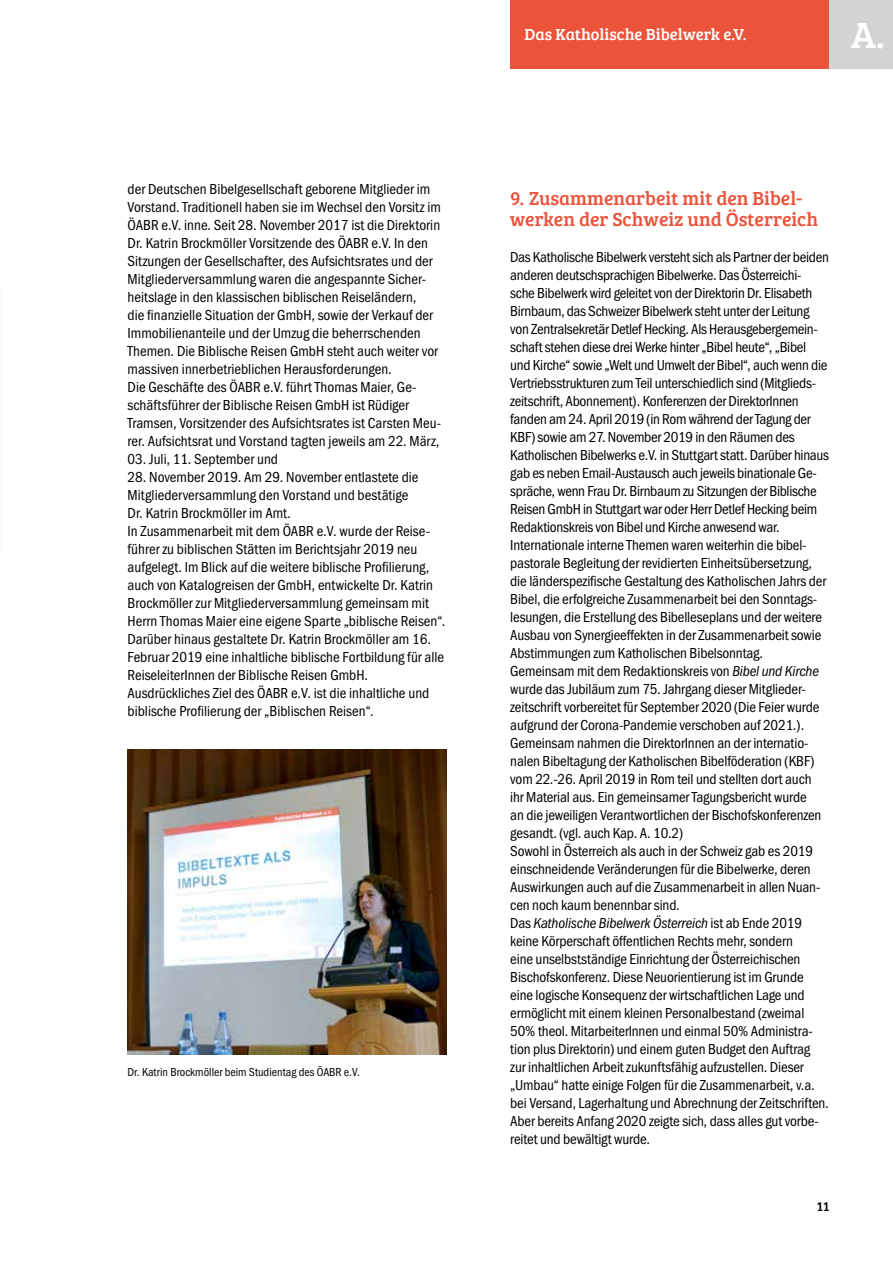
<style>
.page{position:relative;width:893px;height:1263px;background:#fff}
.page>*{position:absolute;margin:0;border:0;box-sizing:border-box;transform-origin:0 0}
.t1{font:37.5px "Bree Serif";color:#fff}
.t2{font:19.5px/21px "Bree Serif";color:#eb533b}
.t3{font:16.5px "Bree Serif";color:#fff}
.t4{font:15px/18px "Franklin Gothic URW Con Boo";letter-spacing:-.01em;color:#000}
.t5{font:15px "Franklin Gothic URW Con Boo Ita";letter-spacing:-.01em;color:#000}
.t6{font:13.5px "Bree Serif";color:#000}
.t7{font:12px "Franklin Gothic URW Con Boo";color:#000}
.s1{font-family:"Franklin Gothic URW Con Boo Ita"}
.s2{font-family:"Franklin Gothic URW Con Boo"}
</style>
<div class="page">
<div style="left:510px;top:0;width:383px;height:68px;background:#eb533b"></div>
<div style="left:829px;top:0;width:64px;height:68px;background:#d1d3d4"></div>
<img style="left:128px;top:749px;width:318px;height:305px">
<p class="t4" style="left:128px;top:180px;width:315px">der Deutschen Bibelgesellschaft geborene Mitglieder im Vorstand. Traditionell haben sie im Wechsel den Vorsitz im ÖABR e.V. inne. Seit 28. November 2017 ist die Direktorin Dr. Katrin Brockmöller Vorsitzende des ÖABR e.V. In den Sitzungen der Gesellschafter, des Aufsichtsrates und der Mitgliederversammlung waren die angespannte Sicher&shy;heitslage in den klassischen biblischen Reiseländern,<br>die finanzielle Situation der GmbH, sowie der Verkauf der Immobilienanteile und der Umzug die beherrschenden Themen. Die Biblische Reisen GmbH steht auch weiter vor massiven innerbetrieblichen Herausforderungen.<br>Die Geschäfte des ÖABR e.V. führt Thomas Maier, Ge&shy;schäftsführer der Biblische Reisen GmbH ist Rüdiger Tramsen, Vorsitzender des Aufsichtsrates ist Carsten Meu&shy;rer. Aufsichtsrat und Vorstand tagten jeweils am 22. März,</p>
<p class="t4" style="left:128px;top:450px;width:152px">03. Juli, 11. September und</p>
<p class="t4" style="left:128px;top:468px;width:319px">28. November 2019. Am 29. November entlastete die Mitgliederversammlung den Vorstand und bestätige<br>Dr. Katrin Brockmöller im Amt.<br>In Zusammenarbeit mit dem ÖABR e.V. wurde der Reise&shy;führer zu biblischen Stätten im Berichtsjahr 2019 neu aufgelegt. Im Blick auf die weitere biblische Profilierung, auch von Katalogreisen der GmbH, entwickelte Dr. Katrin Brockmöller zur Mitgliederversammlung gemeinsam mit Herrn Thomas Maier eine eigene Sparte „biblische Reisen“.<br>Darüber hinaus gestaltete Dr. Katrin Brockmöller am 16.<br>Februar 2019 eine inhaltliche biblische Fortbildung für alle ReiseleiterInnen der Biblische Reisen GmbH.<br>Ausdrückliches Ziel des ÖABR e.V. ist die inhaltliche und biblische Profilierung der „Biblischen Reisen“.</p>
<p class="t7" style="left:128px;top:1065px;width:234px">Dr. Katrin Brockmöller beim Studientag des ÖABR e.V.</p>
<p class="t3" style="left:524px;top:22px;width:223px">Das Katholische Bibelwerk e.V.</p>
<h1 class="t1" style="left:851px;top:8px;width:35px">A.</h1>
<h2 class="t2" style="left:510px;top:187px;width:310px">9. Zusammenarbeit mit den Bibel&shy;werken der Schweiz und Österreich</h2>
<p class="t4" style="left:510px;top:248px;width:320px">Das Katholische Bibelwerk versteht sich als Partner der beiden anderen deutschsprachigen Bibelwerke. Das Österreichi&shy;sche Bibelwerk wird geleitet von der Direktorin Dr. Elisabeth Birnbaum, das Schweizer Bibelwerk steht unter der Leitung von Zentralsekretär Detlef Hecking. Als Herausgebergemein&shy;schaft stehen diese drei Werke hinter „Bibel heute“, „Bibel und Kirche“ sowie „Welt und Umwelt der Bibel“, auch wenn die Vertriebsstrukturen zum Teil unterschiedlich sind (Mitglieds&shy;zeitschrift, Abonnement). Konferenzen der DirektorInnen fanden am 24. April 2019 (in Rom während der Tagung der KBF) sowie am 27. November 2019 in den Räumen des Katholischen Bibelwerks e.V. in Stuttgart statt. Darüber hinaus gab es neben Email-Austausch auch jeweils binationale Ge&shy;spräche, wenn Frau Dr. Birnbaum zu Sitzungen der Biblische Reisen GmbH in Stuttgart war oder Herr Detlef Hecking beim Redaktionskreis von Bibel und Kirche anwesend war.<br>Internationale interne Themen waren weiterhin die bibel&shy;pastorale Begleitung der revidierten Einheitsübersetzung, die länderspezifische Gestaltung des Katholischen Jahrs der Bibel, die erfolgreiche Zusammenarbeit bei den Sonntags&shy;lesungen, die Erstellung des Bibelleseplans und der weitere Ausbau von Synergieeffekten in der Zusammenarbeit sowie Abstimmungen zum Katholischen Bibelsonntag.<br>Gemeinsam mit dem Redaktionskreis von <span class="s1">Bibel und Kirche </span>wurde das Jubiläum zum 75. Jahrgang dieser Mitglieder&shy;zeitschrift vorbereitet für September 2020 (Die Feier wurde aufgrund der Corona-Pandemie verschoben auf 2021.).<br>Gemeinsam nahmen die DirektorInnen an der internatio&shy;nalen Bibeltagung der Katholischen Bibelföderation (KBF) vom 22.-26. April 2019 in Rom teil und stellten dort auch<br>ihr Material aus. Ein gemeinsamer Tagungsbericht wurde<br>an die jeweiligen Verantwortlichen der Bischofskonferenzen gesandt. (vgl. auch Kap. A. 10.2)<br>Sowohl in Österreich als auch in der Schweiz gab es 2019 einschneidende Veränderungen für die Bibelwerke, deren Auswirkungen auch auf die Zusammenarbeit in allen Nuan&shy;cen noch kaum benennbar sind.</p>
<p class="t5" style="left:510px;top:915px;width:293px"><span class="s2">Das</span> Katholische Bibelwerk Österreich <span class="s2">ist ab Ende 2019</span></p>
<p class="t4" style="left:510px;top:932px;width:320px">keine Körperschaft öffentlichen Rechts mehr, sondern<br>eine unselbstständige Einrichtung der Österreichischen Bischofskonferenz. Diese Neuorientierung ist im Grunde eine logische Konsequenz der wirtschaftlichen Lage und ermöglicht mit einem kleinen Personalbestand (zweimal 50% theol. MitarbeiterInnen und einmal 50% Administra&shy;tion plus Direktorin) und einem guten Budget den Auftrag zur inhaltlichen Arbeit zukunftsfähig aufzustellen. Dieser „Umbau“ hatte einige Folgen für die Zusammenarbeit, v.a. bei Versand, Lagerhaltung und Abrechnung der Zeitschriften.<br>Aber bereits Anfang 2020 zeigte sich, dass alles gut vorbe&shy;reitet und bewältigt wurde.</p>
<p class="t6" style="left:817px;top:1196px;width:14px">11</p>
</div>
